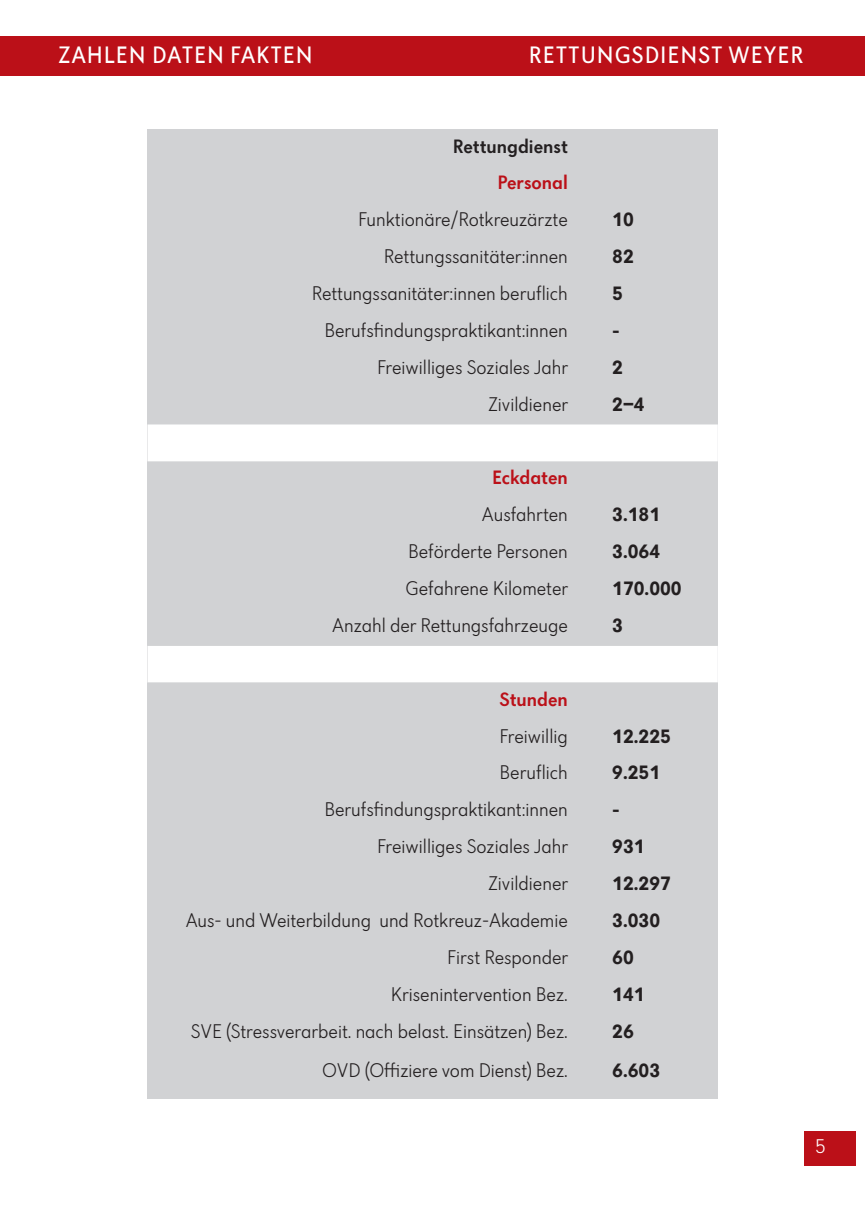
<style>
.page{position:relative;width:865px;height:1214px;background:#fff}
.page>*{position:absolute;margin:0;border:0;box-sizing:border-box;transform-origin:0 0}
.t1{font:24px "Dunant";letter-spacing:.035em;color:#fff}
.t2{font:300 20px "Dunant";color:#231f20}
.t3{font:700 20px "Dunant";color:#231f20}
.t4{font:500 20px "Dunant";color:#bb1018}
.t5{font:500 20px "Dunant";color:#231f20}
.t6{font:300 20px "Dunant";color:#fff}
</style>
<div class="page">
<div style="left:804px;top:1130px;width:51px;height:34px;background:#bb1018"></div>
<div style="left:0;top:36px;width:865px;height:40px;background:#bb1018"></div>
<div style="left:147px;top:129px;width:570px;height:969px;background:#d1d2d4"></div>
<div style="left:147px;top:424px;width:570px;height:38px;background:#fff"></div>
<div style="left:147px;top:646px;width:570px;height:37px;background:#fff"></div>
<p class="t1" style="left:58px;top:42px;width:256px">ZAHLEN DATEN FAKTEN</p>
<p class="t1" style="left:529px;top:42px;width:276px">RETTUNGSDIENST WEYER</p>
<p class="t5" style="left:453px;top:134px;width:116px">Rettungdienst</p>
<p class="t4" style="left:497px;top:171px;width:72px">Personal</p>
<p class="t2" style="left:358px;top:209px;width:211px">Funktionäre/Rotkreuzärzte</p>
<p class="t3" style="left:612px;top:208px;width:23px">10</p>
<p class="t2" style="left:384px;top:246px;width:185px">Rettungssanitäter:innen</p>
<p class="t3" style="left:612px;top:245px;width:23px">82</p>
<p class="t2" style="left:312px;top:282px;width:257px">Rettungssanitäter:innen beruflich</p>
<p class="t3" style="left:612px;top:282px;width:12px">5</p>
<p class="t2" style="left:324px;top:319px;width:245px">Berufsfindungspraktikant:innen</p>
<p class="t3" style="left:612px;top:319px;width:9px">-</p>
<p class="t2" style="left:377px;top:356px;width:193px">Freiwilliges Soziales Jahr</p>
<p class="t3" style="left:612px;top:355px;width:12px">2</p>
<p class="t2" style="left:488px;top:393px;width:81px">Zivildiener</p>
<p class="t3" style="left:612px;top:392px;width:34px">2-4</p>
<p class="t4" style="left:492px;top:466px;width:77px">Eckdaten</p>
<p class="t2" style="left:482px;top:504px;width:87px">Ausfahrten</p>
<p class="t3" style="left:612px;top:503px;width:49px">3.181</p>
<p class="t2" style="left:408px;top:540px;width:161px">Beförderte Personen</p>
<p class="t3" style="left:612px;top:540px;width:49px">3.064</p>
<p class="t2" style="left:405px;top:577px;width:164px">Gefahrene Kilometer</p>
<p class="t3" style="left:612px;top:577px;width:71px">170.000</p>
<p class="t2" style="left:332px;top:614px;width:237px">Anzahl der Rettungsfahrzeuge</p>
<p class="t3" style="left:612px;top:613px;width:12px">3</p>
<p class="t4" style="left:499px;top:687px;width:70px">Stunden</p>
<p class="t2" style="left:499px;top:725px;width:70px">Freiwillig</p>
<p class="t3" style="left:612px;top:724px;width:60px">12.225</p>
<p class="t2" style="left:499px;top:762px;width:70px">Beruflich</p>
<p class="t3" style="left:612px;top:761px;width:49px">9.251</p>
<p class="t2" style="left:324px;top:798px;width:245px">Berufsfindungspraktikant:innen</p>
<p class="t3" style="left:612px;top:798px;width:9px">-</p>
<p class="t2" style="left:377px;top:835px;width:193px">Freiwilliges Soziales Jahr</p>
<p class="t3" style="left:612px;top:835px;width:34px">931</p>
<p class="t2" style="left:488px;top:872px;width:81px">Zivildiener</p>
<p class="t3" style="left:612px;top:871px;width:60px">12.297</p>
<p class="t2" style="left:186px;top:909px;width:383px">Aus- und Weiterbildung und Rotkreuz-Akademie</p>
<p class="t3" style="left:612px;top:908px;width:49px">3.030</p>
<p class="t2" style="left:447px;top:946px;width:123px">First Responder</p>
<p class="t3" style="left:612px;top:945px;width:23px">60</p>
<p class="t2" style="left:391px;top:983px;width:178px">Krisenintervention Bez.</p>
<p class="t3" style="left:612px;top:982px;width:34px">141</p>
<p class="t2" style="left:191px;top:1020px;width:378px">SVE (Stressverarbeit. nach belast. Einsätzen) Bez.</p>
<p class="t3" style="left:612px;top:1019px;width:23px">26</p>
<p class="t2" style="left:322px;top:1059px;width:247px">OVD (Offiziere vom Dienst) Bez.</p>
<p class="t3" style="left:612px;top:1059px;width:49px">6.603</p>
<p class="t6" style="left:815px;top:1135px;width:11px">5</p>
</div>
